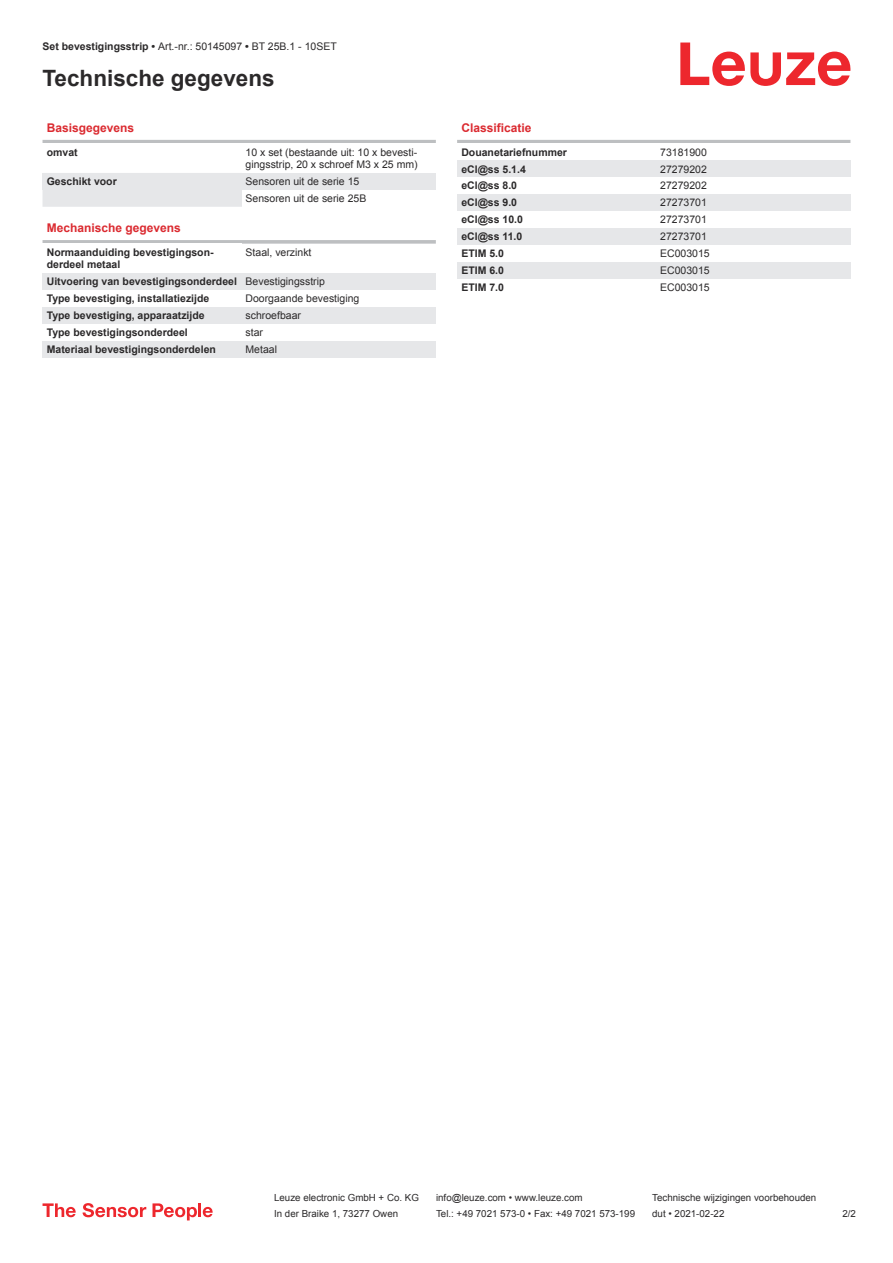
<style>
.page{position:relative;width:893px;height:1263px;background:#fff}
.page>*{position:absolute;margin:0;border:0;box-sizing:border-box;transform-origin:0 0}
.t1{font:700 22.5px "Arial";color:#2b292a}
.t2{font:700 12px "Arial";color:#db2a30}
.t3{font:700 10.5px/12.6px "Arial";color:#2b292a}
.t4{font:10.5px/12.6px "Arial";color:#2b292a}
.t5{font:9.75px "Arial";color:#2b292a}
.s1{font-weight:700}
.s2{font-weight:400}
</style>
<div class="page">
<svg style="left:680px;top:43px;width:170px;height:43px"></svg>
<div style="left:43px;top:190px;width:199px;height:17px;background:#e6e7e9"></div>
<hr style="left:43px;top:140px;width:393px;height:3px;background:#bdbfc1">
<div style="left:43px;top:173px;width:199px;height:17px;background:#e6e7e9"></div>
<div style="left:242px;top:173px;width:194px;height:17px;background:#e6e7e9"></div>
<svg style="left:43px;top:240px;width:393px;height:4px;background:#c9cacc"></svg>
<div style="left:43px;top:273px;width:199px;height:17px;background:#e6e7e9"></div>
<div style="left:242px;top:273px;width:194px;height:17px;background:#e6e7e9"></div>
<div style="left:43px;top:307px;width:199px;height:17px;background:#e6e7e9"></div>
<div style="left:242px;top:307px;width:194px;height:17px;background:#e6e7e9"></div>
<div style="left:43px;top:341px;width:199px;height:17px;background:#e6e7e9"></div>
<div style="left:242px;top:341px;width:194px;height:17px;background:#e6e7e9"></div>
<hr style="left:457px;top:140px;width:393px;height:3px;background:#bdbfc1">
<div style="left:457px;top:160px;width:200px;height:17px;background:#e6e7e9"></div>
<div style="left:657px;top:160px;width:193px;height:17px;background:#e6e7e9"></div>
<div style="left:457px;top:194px;width:200px;height:17px;background:#e6e7e9"></div>
<div style="left:657px;top:194px;width:193px;height:17px;background:#e6e7e9"></div>
<div style="left:457px;top:228px;width:200px;height:17px;background:#e6e7e9"></div>
<div style="left:657px;top:228px;width:193px;height:17px;background:#e6e7e9"></div>
<div style="left:457px;top:262px;width:200px;height:17px;background:#e6e7e9"></div>
<div style="left:657px;top:262px;width:193px;height:17px;background:#e6e7e9"></div>
<svg style="left:43px;top:1203px;width:33px;height:14px"></svg>
<svg style="left:83px;top:1203px;width:63px;height:14px"></svg>
<svg style="left:153px;top:1203px;width:44px;height:17px"></svg>
<hr style="left:198px;top:1203px;width:3px;height:14px;background:#ed272d">
<svg style="left:203px;top:1207px;width:10px;height:10px"></svg>
<p class="t4" style="left:43px;top:41px;width:296px"><span class="s1">Set bevestigingsstrip •</span> Art.-nr.: 50145097 <span class="s1">•</span> BT 25B.1 - 10SET</p>
<h1 class="t1" style="left:43px;top:70px;width:234px">Technische gegevens</h1>
<p class="t2" style="left:47px;top:123px;width:89px">Basisgegevens</p>
<p class="t3" style="left:47px;top:147px;width:32px">omvat</p>
<p class="t4" style="left:246px;top:147px;width:174px">10 x set (bestaande uit: 10 x bevesti&shy;gingsstrip, 20 x schroef M3 x 25 mm)</p>
<p class="t3" style="left:47px;top:176px;width:72px">Geschikt voor</p>
<p class="t4" style="left:246px;top:174px;width:122px;line-height:17px">Sensoren uit de serie 15<br>Sensoren uit de serie 25B</p>
<p class="t2" style="left:47px;top:224px;width:136px">Mechanische gegevens</p>
<p class="t3" style="left:47px;top:247px;width:168px">Normaanduiding bevestigingson&shy;derdeel metaal</p>
<p class="t4" style="left:246px;top:247px;width:67px">Staal, verzinkt</p>
<p class="t3" style="left:47px;top:274px;width:280px;line-height:17px">Uitvoering van bevestigingsonderdeel <span class="s2">Bevestigingsstrip<br></span>Type bevestiging, installatiezijde</p>
<p class="t4" style="left:246px;top:293px;width:115px">Doorgaande bevestiging</p>
<p class="t3" style="left:47px;top:310px;width:159px">Type bevestiging, apparaatzijde</p>
<p class="t4" style="left:246px;top:310px;width:57px">schroefbaar</p>
<p class="t3" style="left:47px;top:327px;width:143px">Type bevestigingsonderdeel</p>
<p class="t4" style="left:246px;top:327px;width:19px">star</p>
<p class="t3" style="left:47px;top:344px;width:171px">Materiaal bevestigingsonderdelen</p>
<p class="t4" style="left:246px;top:344px;width:33px">Metaal</p>
<p class="t2" style="left:461px;top:123px;width:72px">Classificatie</p>
<p class="t3" style="left:461px;top:147px;width:107px">Douanetariefnummer</p>
<p class="t4" style="left:660px;top:147px;width:48px">73181900</p>
<p class="t3" style="left:461px;top:164px;width:66px">eCl@ss 5.1.4</p>
<p class="t4" style="left:660px;top:164px;width:48px">27279202</p>
<p class="t3" style="left:461px;top:180px;width:57px">eCl@ss 8.0</p>
<p class="t4" style="left:660px;top:180px;width:48px">27279202</p>
<p class="t3" style="left:461px;top:197px;width:57px">eCl@ss 9.0</p>
<p class="t4" style="left:660px;top:197px;width:48px">27273701</p>
<p class="t3" style="left:461px;top:214px;width:63px">eCl@ss 10.0</p>
<p class="t4" style="left:660px;top:214px;width:48px">27273701</p>
<p class="t3" style="left:461px;top:231px;width:63px">eCl@ss 11.0</p>
<p class="t4" style="left:660px;top:231px;width:48px">27273701</p>
<p class="t3" style="left:461px;top:248px;width:44px">ETIM 5.0</p>
<p class="t4" style="left:660px;top:248px;width:51px">EC003015</p>
<p class="t3" style="left:461px;top:265px;width:44px">ETIM 6.0</p>
<p class="t4" style="left:660px;top:265px;width:51px">EC003015</p>
<p class="t3" style="left:461px;top:282px;width:44px">ETIM 7.0</p>
<p class="t4" style="left:660px;top:282px;width:51px">EC003015</p>
<p class="t5" style="left:274px;top:1194px;width:146px">Leuze electronic GmbH + Co. KG</p>
<p class="t5" style="left:436px;top:1194px;width:148px">info@leuze.com • www.leuze.com</p>
<p class="t5" style="left:652px;top:1194px;width:166px">Technische wijzigingen voorbehouden</p>
<p class="t5" style="left:274px;top:1210px;width:126px">In der Braike 1, 73277 Owen</p>
<p class="t5" style="left:436px;top:1210px;width:201px">Tel.: +49 7021 573-0 • Fax: +49 7021 573-199</p>
<p class="t5" style="left:652px;top:1210px;width:74px">dut • 2021-02-22</p>
<p class="t5" style="left:842px;top:1210px;width:15px">2 /2</p>
</div>
